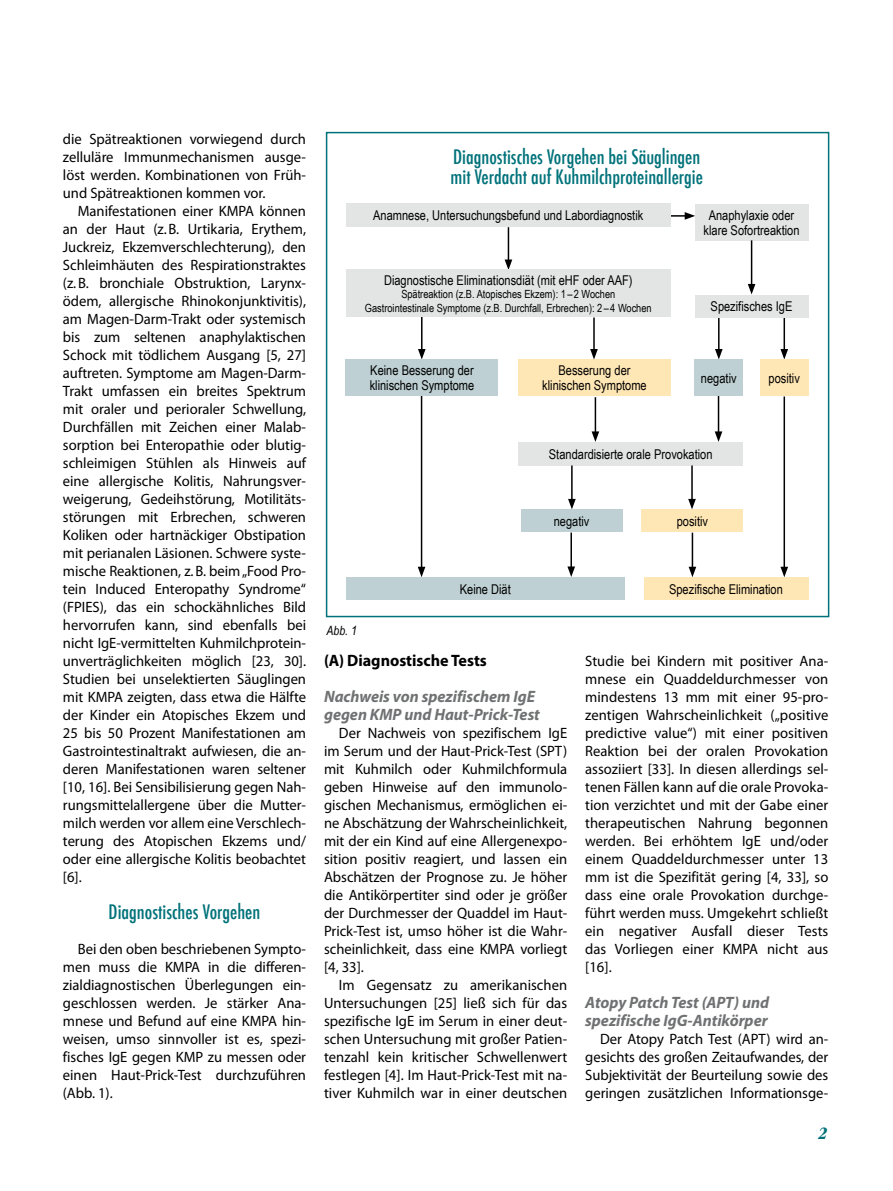
<style>
.page{position:relative;width:893px;height:1191px;background:#fff}
.page>*{position:absolute;margin:0;border:0;box-sizing:border-box;transform-origin:0 0}
.t1{font:500 condensed 19.5px/19.5px "Futura";color:#00727a}
.t2{font:italic 700 condensed 18px "Garamond";color:#00727a}
.t3{font:italic 700 16.5px/18px "Myriad Pro";color:#707172}
.t4{font:700 16.5px "Myriad Pro";color:#000}
.t5{font:15px/18px "Myriad Pro";color:#000;text-align:justify}
.t6{font:13.5px/15px "Arial Narrow";color:#000;text-align:center}
.t7{font:italic 12.75px "Arial Narrow";color:#000}
.t8{font:11.25px/13.5px "Arial Narrow";color:#000;text-align:center}
</style>
<div class="page">
<svg style="left:671px;top:212px;width:24px;height:8px"></svg>
<div style="left:326px;top:132px;width:503px;height:485px;border:2px solid #00727a"></div>
<hr style="left:783px;top:317px;width:2px;height:34px;background:#000">
<svg style="left:780px;top:349px;width:8px;height:10px"></svg>
<hr style="left:718px;top:318px;width:1px;height:33px;background:#000">
<svg style="left:715px;top:349px;width:8px;height:10px"></svg>
<hr style="left:421px;top:316px;width:1px;height:35px;background:#000">
<svg style="left:418px;top:349px;width:8px;height:10px"></svg>
<div style="left:519px;top:442px;width:224px;height:23px;background:#e3e4e4"></div>
<hr style="left:508px;top:227px;width:1px;height:35px;background:#000">
<svg style="left:505px;top:259px;width:7px;height:11px"></svg>
<div style="left:346px;top:204px;width:325px;height:23px;background:#e3e4e4"></div>
<hr style="left:421px;top:395px;width:1px;height:174px;background:#000">
<svg style="left:418px;top:567px;width:7px;height:10px"></svg>
<hr style="left:718px;top:396px;width:1px;height:38px;background:#000">
<svg style="left:715px;top:431px;width:7px;height:11px"></svg>
<hr style="left:595px;top:397px;width:1px;height:37px;background:#000">
<svg style="left:592px;top:431px;width:7px;height:11px"></svg>
<hr style="left:571px;top:465px;width:2px;height:36px;background:#000">
<svg style="left:568px;top:499px;width:8px;height:10px"></svg>
<hr style="left:691px;top:465px;width:2px;height:36px;background:#000">
<svg style="left:688px;top:499px;width:8px;height:10px"></svg>
<div style="left:695px;top:360px;width:48px;height:36px;background:#bed0d3"></div>
<hr style="left:783px;top:396px;width:2px;height:173px;background:#000">
<svg style="left:780px;top:567px;width:8px;height:10px"></svg>
<div style="left:695px;top:204px;width:113px;height:36px;background:#e3e4e4"></div>
<div style="left:346px;top:270px;width:325px;height:47px;background:#e3e4e4"></div>
<div style="left:695px;top:295px;width:113px;height:22px;background:#e3e4e4"></div>
<hr style="left:751px;top:240px;width:1px;height:46px;background:#000">
<svg style="left:748px;top:284px;width:7px;height:10px"></svg>
<div style="left:518px;top:359px;width:153px;height:37px;background:#ffe7b5"></div>
<hr style="left:593px;top:317px;width:2px;height:34px;background:#000">
<svg style="left:590px;top:349px;width:8px;height:10px"></svg>
<div style="left:346px;top:359px;width:152px;height:37px;background:#bed0d3"></div>
<div style="left:760px;top:359px;width:48px;height:37px;background:#ffe7b5"></div>
<div style="left:521px;top:509px;width:101px;height:23px;background:#bed0d3"></div>
<div style="left:346px;top:577px;width:279px;height:23px;background:#bed0d3"></div>
<hr style="left:570px;top:532px;width:2px;height:37px;background:#000">
<svg style="left:567px;top:566px;width:8px;height:11px"></svg>
<div style="left:644px;top:577px;width:164px;height:23px;background:#ffe7b5"></div>
<hr style="left:692px;top:532px;width:1px;height:37px;background:#000">
<svg style="left:689px;top:567px;width:7px;height:10px"></svg>
<div style="left:642px;top:509px;width:101px;height:23px;background:#ffe7b5"></div>
<p class="t5" style="left:63px;top:130px;width:245px">die Spätreaktionen vorwiegend durch zelluläre Immunmechanismen ausge&shy;löst werden. Kombinationen von Früh&shy;und Spätreaktionen kommen vor.</p>
<p class="t5" style="left:63px;top:202px;width:245px;text-indent:15px">Manifestationen einer KMPA können an der Haut (z.B. Urtikaria, Erythem, Juckreiz, Ekzemverschlechterung), den Schleimhäuten des Respirationstraktes (z.B. bronchiale Obstruktion, Larynx&shy;ödem, allergische Rhinokonjunktivitis), am Magen-Darm-Trakt oder systemisch bis zum seltenen anaphylaktischen Schock mit tödlichem Ausgang [5, 27] auftreten. Symptome am Magen-Darm-Trakt umfassen ein breites Spektrum mit oraler und perioraler Schwellung, Durchfällen mit Zeichen einer Malab&shy;sorption bei Enteropathie oder blutig&shy;schleimigen Stühlen als Hinweis auf eine allergische Kolitis, Nahrungsver&shy;weigerung, Gedeihstörung, Motilitäts&shy;störungen mit Erbrechen, schweren Koliken oder hartnäckiger Obstipation mit perianalen Läsionen. Schwere syste&shy;mische Reaktionen, z.B. beim „Food Pro&shy;tein Induced Enteropathy Syndrome“ (FPIES), das ein schockähnliches Bild hervorrufen kann, sind ebenfalls bei nicht IgE-vermittelten Kuhmilchprotein&shy;unverträglichkeiten möglich [23, 30].<br>Studien bei unselektierten Säuglingen mit KMPA zeigten, dass etwa die Hälfte der Kinder ein Atopisches Ekzem und 25 bis 50 Prozent Manifestationen am Gastrointestinaltrakt aufwiesen, die an&shy;deren Manifestationen waren seltener [10, 16]. Bei Sensibilisierung gegen Nah&shy;rungsmittelallergene über die Mutter&shy;milch werden vor allem eine Verschlech&shy;terung des Atopischen Ekzems und/ oder eine allergische Kolitis beobachtet [6].</p>
<h1 class="t1" style="left:109px;top:902px;width:153px">Diagnostisches Vorgehen</h1>
<p class="t5" style="left:63px;top:940px;width:245px;text-indent:15px">Bei den oben beschriebenen Sympto&shy;men muss die KMPA in die differen&shy;zialdiagnostischen Überlegungen ein&shy;geschlossen werden. Je stärker Ana&shy;mnese und Befund auf eine KMPA hin&shy;weisen, umso sinnvoller ist es, spezi&shy;fisches IgE gegen KMP zu messen oder einen Haut-Prick-Test durchzuführen (Abb. 1).</p>
<h1 class="t1" style="left:451px;top:147px;width:254px">Diagnostisches Vorgehen bei Säuglingen mit Verdacht auf Kuhmilchproteinallergie</h1>
<p class="t6" style="left:373px;top:208px;width:272px">Anamnese, Untersuchungsbefund und Labordiagnostik</p>
<p class="t6" style="left:703px;top:207px;width:97px">Anaphylaxie oder klare Sofortreaktion</p>
<p class="t6" style="left:384px;top:272px;width:250px">Diagnostische Eliminationsdiät (mit eHF oder AAF)</p>
<p class="t8" style="left:365px;top:287px;width:288px">Spätreaktion (z.B. Atopisches Ekzem): 1 – 2 Wochen<br>Gastrointestinale Symptome (z.B. Durchfall, Erbrechen): 2 – 4 Wochen</p>
<p class="t6" style="left:711px;top:298px;width:83px">Spezifisches IgE</p>
<p class="t6" style="left:542px;top:362px;width:106px">Besserung der klinischen Symptome</p>
<p class="t6" style="left:370px;top:362px;width:106px;text-align:left">Keine Besserung der klinischen Symptome</p>
<p class="t6" style="left:769px;top:370px;width:33px">positiv</p>
<p class="t6" style="left:701px;top:370px;width:37px">negativ</p>
<p class="t6" style="left:549px;top:446px;width:165px">Standardisierte orale Provokation</p>
<p class="t6" style="left:554px;top:513px;width:37px">negativ</p>
<p class="t6" style="left:677px;top:513px;width:33px">positiv</p>
<p class="t7" style="left:327px;top:621px;width:32px">Abb. 1</p>
<p class="t6" style="left:460px;top:581px;width:53px">Keine Diät</p>
<p class="t6" style="left:669px;top:581px;width:115px">Spezifische Elimination</p>
<p class="t4" style="left:324px;top:650px;width:164px">(A) Diagnostische Tests</p>
<p class="t3" style="left:324px;top:687px;width:217px">Nachweis von spezifischem IgE gegen KMP und Haut-Prick-Test</p>
<p class="t5" style="left:324px;top:724px;width:245px;text-indent:15px">Der Nachweis von spezifischem IgE im Serum und der Haut-Prick-Test (SPT) mit Kuhmilch oder Kuhmilchformula geben Hinweise auf den immunolo&shy;gischen Mechanismus, ermöglichen ei&shy;ne Abschätzung der Wahrscheinlichkeit, mit der ein Kind auf eine Allergenexpo&shy;sition positiv reagiert, und lassen ein Abschätzen der Prognose zu. Je höher die Antikörpertiter sind oder je größer der Durchmesser der Quaddel im Haut-Prick-Test ist, umso höher ist die Wahr&shy;scheinlichkeit, dass eine KMPA vorliegt [4, 33].</p>
<p class="t5" style="left:324px;top:976px;width:245px;text-indent:15px">Im Gegensatz zu amerikanischen Untersuchungen [25] ließ sich für das spezifische IgE im Serum in einer deut&shy;schen Untersuchung mit großer Patien&shy;tenzahl kein kritischer Schwellenwert festlegen [4]. Im Haut-Prick-Test mit na&shy;tiver Kuhmilch war in einer deutschen</p>
<p class="t5" style="left:585px;top:652px;width:245px">Studie bei Kindern mit positiver Ana&shy;mnese ein Quaddeldurchmesser von mindestens 13 mm mit einer 95-pro&shy;zentigen Wahrscheinlichkeit („positive predictive value“) mit einer positiven Reaktion bei der oralen Provokation assoziiert [33]. In diesen allerdings sel&shy;tenen Fällen kann auf die orale Provoka&shy;tion verzichtet und mit der Gabe einer therapeutischen Nahrung begonnen werden. Bei erhöhtem IgE und/oder einem Quaddeldurchmesser unter 13 mm ist die Spezifität gering [4, 33], so dass eine orale Provokation durchge&shy;führt werden muss. Umgekehrt schließt ein negativer Ausfall dieser Tests das Vorliegen einer KMPA nicht aus [16].</p>
<p class="t3" style="left:585px;top:993px;width:185px">Atopy Patch Test (APT) und spezifische IgG-Antikörper</p>
<p class="t5" style="left:585px;top:1030px;width:245px;text-indent:15px">Der Atopy Patch Test (APT) wird an&shy;gesichts des großen Zeitaufwandes, der Subjektivität der Beurteilung sowie des geringen zusätzlichen Informationsge-</p>
<p class="t2" style="left:819px;top:1123px;width:10px">2</p>
</div>
